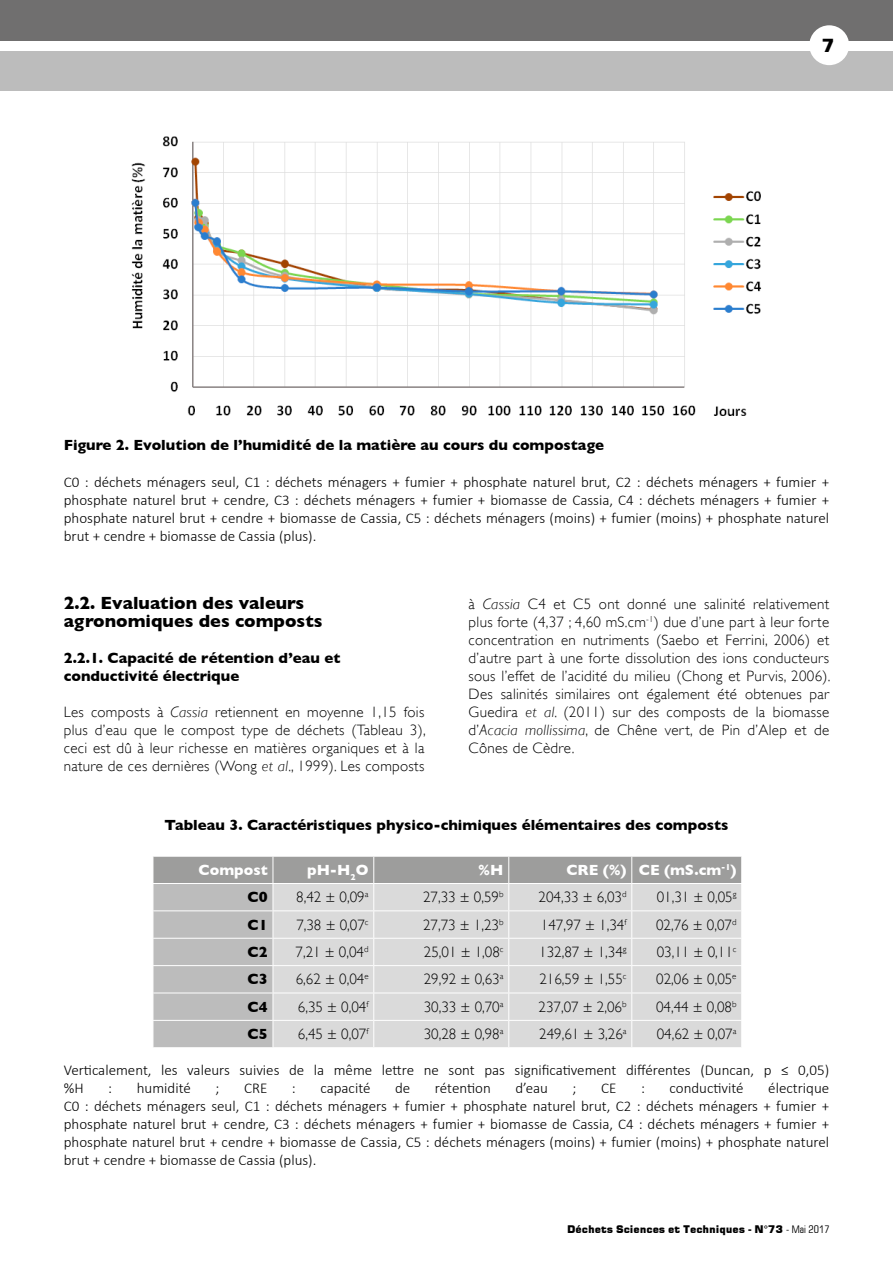
<style>
.page{position:relative;width:893px;height:1263px;background:#fff}
.page>*{position:absolute;margin:0;border:0;box-sizing:border-box;transform-origin:0 0}
.Titre_2{font:700 18px/18px "Gill Sans";color:#000}
.t1{font:18px "Square 721 Blk Normal";color:#000}
.Normal_tableau_celul{font:300 15px/18px "Gill Sans";letter-spacing:.02em;color:#000;text-align:justify}
.Legende_Illustration{font:300 15px/18px "Calibri";color:#000;text-align:justify}
.Legende_tableau{font:700 15px "Gill Sans";color:#000}
.Titre_Illustration{font:700 15px "Gill Sans";color:#000}
.Titre_3{font:700 15px/18px "Gill Sans";color:#000}
.Normal_tableau_Entet{font:700 15px "Gill Sans";color:#fff}
.Normal_tableau_col_g{font:700 15px "Gill Sans";color:#000}
.t2{font:10.5px "Square 721 Blk Normal";color:#000}
.s1{font-style:italic}
.s2{font-family:"Square 721 BT";font-stretch:condensed}
</style>
<div class="page">
<div style="left:0;top:0;width:893px;height:40px;background:#706f6f"></div>
<div style="left:0;top:51px;width:893px;height:39px;background:#bcbcbc"></div>
<div style="left:809px;top:25px;width:40px;height:40px;background:#fff;border-radius:50%"></div>
<img style="left:131px;top:136px;width:631px;height:279px">
<svg style="left:153px;top:856px;width:589px;height:191px;background:#cecece"></svg>
<p class="t1" style="left:821px;top:34px;width:15px">7</p>
<p class="Titre_Illustration" style="left:64px;top:437px;width:542px">Figure 2. Evolution de l’humidité de la matière au cours du compostage</p>
<p class="Legende_Illustration" style="left:64px;top:473px;width:767px">C0 : déchets ménagers seul, C1 : déchets ménagers + fumier + phosphate naturel brut, C2 : déchets ménagers + fumier + phosphate naturel brut + cendre, C3 : déchets ménagers + fumier + biomasse de Cassia, C4 : déchets ménagers + fumier + phosphate naturel brut + cendre + biomasse de Cassia, C5 : déchets ménagers (moins) + fumier (moins) + phosphate naturel brut + cendre + biomasse de Cassia (plus).</p>
<p class="Titre_2" style="left:64px;top:594px;width:260px">2.2. Evaluation des valeurs agronomiques des composts</p>
<p class="Titre_3" style="left:64px;top:649px;width:278px">2.2.1. Capacité de rétention d’eau et conductivité électrique</p>
<p class="Normal_tableau_celul" style="left:64px;top:703px;width:363px">Les composts à <span class="s1">Cassia</span> retiennent en moyenne 1,15 fois plus d’eau que le compost type de déchets (Tableau 3), ceci est dû à leur richesse en matières organiques et à la nature de ces dernières (Wong <span class="s1">et al</span>., 1999). Les composts</p>
<p class="Normal_tableau_celul" style="left:469px;top:595px;width:363px">à <span class="s1">Cassia</span> C4 et C5 ont donné une salinité relativement plus forte (4,37 ; 4,60 mS.cm<sup>-1</sup>) due d’une part à leur forte concentration en nutriments (Saebo et Ferrini, 2006) et d’autre part à une forte dissolution des ions conducteurs sous l’effet de l’acidité du milieu (Chong et Purvis, 2006).<br>Des salinités similaires ont également été obtenues par Guedira <span class="s1">et al</span>. (2011) sur des composts de la biomasse d’<span class="s1">Acacia mollissima</span>, de Chêne vert, de Pin d’Alep et de Cônes de Cèdre.</p>
<p class="Legende_tableau" style="left:164px;top:816px;width:565px">Tableau 3. Caractéristiques physico-chimiques élémentaires des composts</p>
<p class="Normal_tableau_Entet" style="left:199px;top:861px;width:71px">Compost</p>
<p class="Normal_tableau_Entet" style="left:307px;top:861px;width:63px">pH-H<sub>2</sub>O</p>
<p class="Normal_tableau_Entet" style="left:478px;top:861px;width:27px">%H</p>
<p class="Normal_tableau_Entet" style="left:566px;top:861px;width:62px">CRE (%)</p>
<p class="Normal_tableau_Entet" style="left:639px;top:861px;width:99px">CE (mS.cm<sup>-1</sup>)</p>
<p class="Normal_tableau_col_g" style="left:248px;top:888px;width:22px">C0</p>
<p class="Normal_tableau_celul" style="left:296px;top:888px;width:74px">8,42 ± 0,09<sup>a</sup></p>
<p class="Normal_tableau_celul" style="left:423px;top:888px;width:82px">27,33 ± 0,59<sup>b</sup></p>
<p class="Normal_tableau_celul" style="left:539px;top:888px;width:90px">204,33 ± 6,03<sup>d</sup></p>
<p class="Normal_tableau_celul" style="left:657px;top:888px;width:81px">01,31 ± 0,05<sup>g</sup></p>
<p class="Normal_tableau_col_g" style="left:248px;top:916px;width:22px">C1</p>
<p class="Normal_tableau_celul" style="left:296px;top:916px;width:74px">7,38 ± 0,07<sup>c</sup></p>
<p class="Normal_tableau_celul" style="left:423px;top:916px;width:82px">27,73 ± 1,23<sup>b</sup></p>
<p class="Normal_tableau_celul" style="left:541px;top:916px;width:87px">147,97 ± 1,34<sup>f</sup></p>
<p class="Normal_tableau_celul" style="left:656px;top:916px;width:82px">02,76 ± 0,07<sup>d</sup></p>
<p class="Normal_tableau_col_g" style="left:248px;top:943px;width:22px">C2</p>
<p class="Normal_tableau_celul" style="left:296px;top:943px;width:75px">7,21 ± 0,04<sup>d</sup></p>
<p class="Normal_tableau_celul" style="left:424px;top:943px;width:81px">25,01 ± 1,08<sup>c</sup></p>
<p class="Normal_tableau_celul" style="left:539px;top:943px;width:89px">132,87 ± 1,34<sup>g</sup></p>
<p class="Normal_tableau_celul" style="left:657px;top:943px;width:81px">03,11 ± 0,11<sup>c</sup></p>
<p class="Normal_tableau_col_g" style="left:248px;top:971px;width:22px">C3</p>
<p class="Normal_tableau_celul" style="left:296px;top:970px;width:74px">6,62 ± 0,04<sup>e</sup></p>
<p class="Normal_tableau_celul" style="left:424px;top:970px;width:81px">29,92 ± 0,63<sup>a</sup></p>
<p class="Normal_tableau_celul" style="left:539px;top:970px;width:89px">216,59 ± 1,55<sup>c</sup></p>
<p class="Normal_tableau_celul" style="left:656px;top:970px;width:82px">02,06 ± 0,05<sup>e</sup></p>
<p class="Normal_tableau_col_g" style="left:248px;top:998px;width:22px">C4</p>
<p class="Normal_tableau_celul" style="left:298px;top:998px;width:72px">6,35 ± 0,04<sup>f</sup></p>
<p class="Normal_tableau_celul" style="left:424px;top:998px;width:81px">30,33 ± 0,70<sup>a</sup></p>
<p class="Normal_tableau_celul" style="left:539px;top:998px;width:89px">237,07 ± 2,06<sup>b</sup></p>
<p class="Normal_tableau_celul" style="left:656px;top:998px;width:82px">04,44 ± 0,08<sup>b</sup></p>
<p class="Normal_tableau_col_g" style="left:248px;top:1025px;width:22px">C5</p>
<p class="Normal_tableau_celul" style="left:298px;top:1025px;width:72px">6,45 ± 0,07<sup>f</sup></p>
<p class="Normal_tableau_celul" style="left:424px;top:1025px;width:81px">30,28 ± 0,98<sup>a</sup></p>
<p class="Normal_tableau_celul" style="left:539px;top:1025px;width:89px">249,61 ± 3,26<sup>a</sup></p>
<p class="Normal_tableau_celul" style="left:657px;top:1025px;width:81px">04,62 ± 0,07<sup>a</sup></p>
<p class="Legende_Illustration" style="left:64px;top:1060px;width:767px">Verticalement, les valeurs suivies de la même lettre ne sont pas significativement différentes (Duncan, p ≤ 0,05) %H</p>
<p class="Legende_Illustration" style="left:64px;top:1078px;width:767px;text-indent:704px">électrique C0 : déchets ménagers seul, C1 : déchets ménagers + fumier + phosphate naturel brut, C2 : déchets ménagers + fumier + phosphate naturel brut + cendre, C3 : déchets ménagers + fumier + biomasse de Cassia, C4 : déchets ménagers + fumier + phosphate naturel brut + cendre + biomasse de Cassia, C5 : déchets ménagers (moins) + fumier (moins) + phosphate naturel brut + cendre + biomasse de Cassia (plus).</p>
<p class="Legende_Illustration" style="left:108px;top:1078px;width:5px">:</p>
<p class="Legende_Illustration" style="left:137px;top:1078px;width:56px">humidité</p>
<p class="Legende_Illustration" style="left:215px;top:1078px;width:5px">;</p>
<p class="Legende_Illustration" style="left:244px;top:1078px;width:25px">CRE</p>
<p class="Legende_Illustration" style="left:292px;top:1078px;width:5px">:</p>
<p class="Legende_Illustration" style="left:320px;top:1078px;width:52px">capacité</p>
<p class="Legende_Illustration" style="left:395px;top:1078px;width:17px">de</p>
<p class="Legende_Illustration" style="left:435px;top:1078px;width:57px">rétention</p>
<p class="Legende_Illustration" style="left:515px;top:1078px;width:34px">d’eau</p>
<p class="Legende_Illustration" style="left:573px;top:1078px;width:5px">;</p>
<p class="Legende_Illustration" style="left:601px;top:1078px;width:17px">CE</p>
<p class="Legende_Illustration" style="left:641px;top:1078px;width:5px">:</p>
<p class="Legende_Illustration" style="left:670px;top:1078px;width:76px">conductivité</p>
<p class="t2" style="left:567px;top:1223px;width:264px">Déchets Sciences et Techniques - N°73 <span class="s2">- Mai 2017</span></p>
</div>
